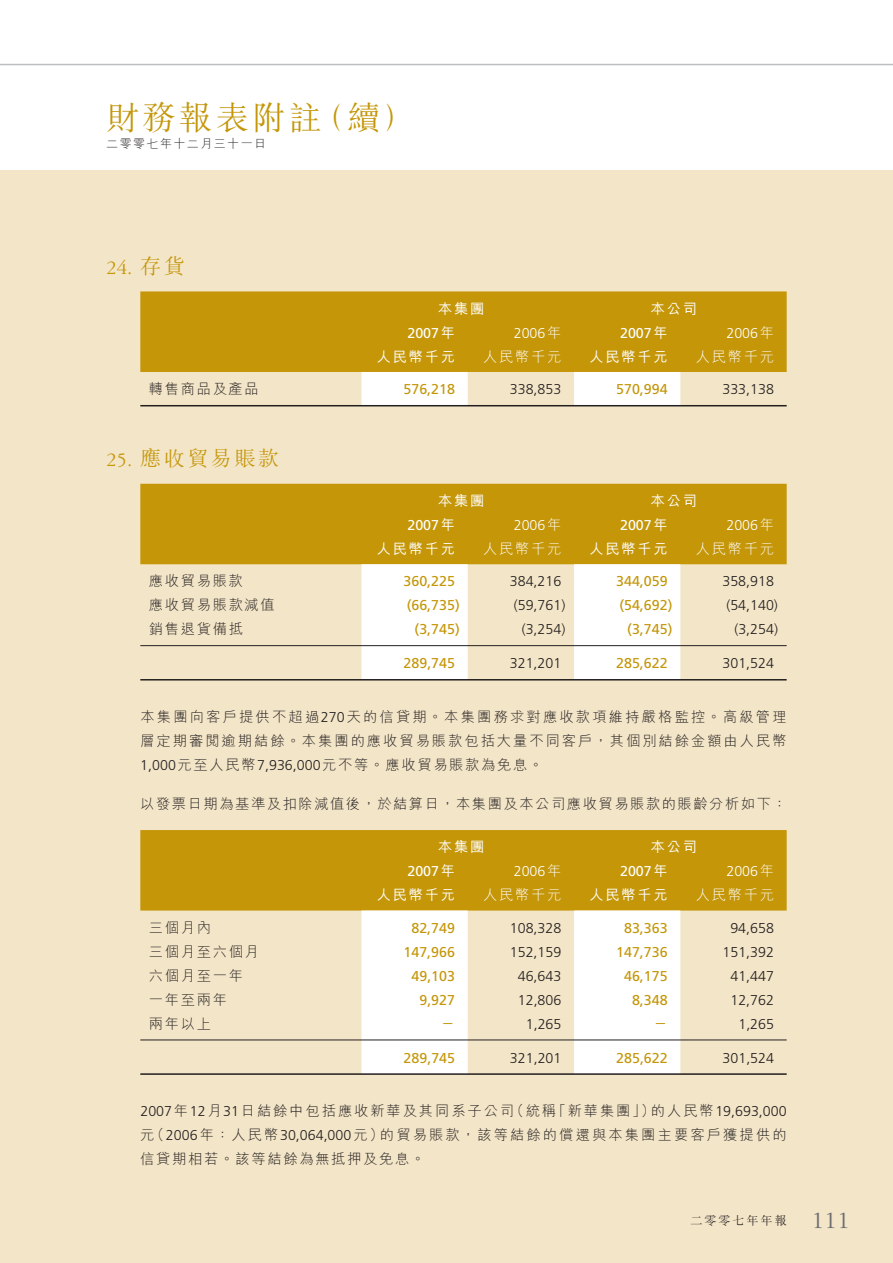
<style>
.page{position:relative;width:893px;height:1263px;background:#fff}
.page>*{position:absolute;margin:0;border:0;box-sizing:border-box;transform-origin:0 0}
.t1{font:300 33px "M Sung HK";letter-spacing:.105em;color:#c49608}
.t2{font:300 21px "M Sung HK";letter-spacing:.12em;color:#c49608}
.t3{font:21px "Garamond 3 LT Std";color:#c49608}
.t4{font:300 14.25px/24px "M Hei HK";letter-spacing:.12em;color:#231f20;text-align:justify}
.t5{font:300 14.25px "Frutiger LT Std";color:#231f20}
.t6{font:14.25px "Frutiger LT Std";color:#c49608}
.t7{font:500 14.25px "M Hei HK";letter-spacing:.12em;color:#fff}
.t8{font:14.25px "Frutiger LT Std";color:#fff}
.t9{font:300 14.25px "Frutiger LT Std";color:#fff}
.t10{font:300 14.25px "M Hei HK";letter-spacing:.12em;color:#fff}
.t11{font:500 14.25px "M Hei HK";color:#c49608}
.t12{font:300 12px "M Hei HK";letter-spacing:.12em;color:#231f20}
.t13{font:300 12px "M Sung HK";letter-spacing:.17em;color:#231f20}
.s1{font-family:"M Sung HK";font-weight:300}
.s2{font-family:"M Hei HK";font-weight:500}
.s3{font-family:"M Hei HK"}
.s4{font-family:"Garamond 3 LT Std";font-weight:400}
.s5{font-family:"Frutiger LT Std"}
.s6{font-family:"Garamond 3 LT Std";font-weight:400;font-size:25.5px;color:#6c6d70}
</style>
<div class="page">
<div style="left:0;top:170px;width:893px;height:1093px;background:#f3e5c7"></div>
<hr style="left:0;top:64px;width:893px;height:1px;background:#bcbdc0">
<div style="left:140px;top:291px;width:647px;height:81px;background:#c49608"></div>
<svg style="left:361px;top:372px;width:319px;height:33px"></svg>
<hr style="left:140px;top:405px;width:647px;height:1px;background:#231f20">
<div style="left:140px;top:484px;width:647px;height:80px;background:#c49608"></div>
<svg style="left:361px;top:564px;width:319px;height:115px"></svg>
<hr style="left:140px;top:645px;width:647px;height:1px;background:#231f20">
<hr style="left:140px;top:679px;width:647px;height:1px;background:#231f20">
<div style="left:140px;top:830px;width:647px;height:80px;background:#c49608"></div>
<svg style="left:361px;top:910px;width:319px;height:163px;fill:#fff"></svg>
<hr style="left:140px;top:1039px;width:647px;height:1px;background:#231f20">
<hr style="left:140px;top:1073px;width:647px;height:2px;background:#231f20">
<h1 class="t1" style="left:106px;top:105px;width:311px">財務報表附註（續）</h1>
<p class="t12" style="left:106px;top:139px;width:161px">二零零七年十二月三十一日</p>
<h2 class="t3" style="left:106px;top:260px;width:80px">24. <span class="s1">存貨</span></h2>
<p class="t7" style="left:438px;top:303px;width:48px">本集團</p>
<p class="t7" style="left:651px;top:303px;width:48px">本公司</p>
<p class="t8" style="left:407px;top:327px;width:49px">2007<span class="s2">年</span></p>
<p class="t9" style="left:514px;top:327px;width:49px">2006<span class="s3">年</span></p>
<p class="t8" style="left:620px;top:327px;width:49px">2007<span class="s2">年</span></p>
<p class="t9" style="left:726px;top:327px;width:49px">2006<span class="s3">年</span></p>
<p class="t7" style="left:377px;top:351px;width:80px">人民幣千元</p>
<p class="t10" style="left:483px;top:351px;width:80px">人民幣千元</p>
<p class="t7" style="left:589px;top:351px;width:80px">人民幣千元</p>
<p class="t10" style="left:696px;top:351px;width:80px">人民幣千元</p>
<p class="t4" style="left:149px;top:379px;width:112px">轉售商品及產品</p>
<p class="t6" style="left:403px;top:383px;width:53px">576,218</p>
<p class="t5" style="left:510px;top:383px;width:53px">338,853</p>
<p class="t6" style="left:616px;top:383px;width:53px">570,994</p>
<p class="t5" style="left:722px;top:383px;width:53px">333,138</p>
<h2 class="t2" style="left:106px;top:450px;width:174px"><span class="s4">25.</span> 應收貿易賬款</h2>
<p class="t7" style="left:438px;top:495px;width:48px">本集團</p>
<p class="t7" style="left:651px;top:495px;width:48px">本公司</p>
<p class="t8" style="left:407px;top:519px;width:49px">2007<span class="s2">年</span></p>
<p class="t9" style="left:514px;top:519px;width:49px">2006<span class="s3">年</span></p>
<p class="t8" style="left:620px;top:519px;width:49px">2007<span class="s2">年</span></p>
<p class="t9" style="left:726px;top:519px;width:49px">2006<span class="s3">年</span></p>
<p class="t7" style="left:377px;top:543px;width:80px">人民幣千元</p>
<p class="t10" style="left:483px;top:543px;width:80px">人民幣千元</p>
<p class="t7" style="left:589px;top:543px;width:80px">人民幣千元</p>
<p class="t10" style="left:696px;top:543px;width:80px">人民幣千元</p>
<p class="t4" style="left:149px;top:571px;width:96px">應收貿易賬款</p>
<p class="t6" style="left:403px;top:576px;width:53px">360,225</p>
<p class="t5" style="left:510px;top:576px;width:53px">384,216</p>
<p class="t6" style="left:616px;top:576px;width:53px">344,059</p>
<p class="t5" style="left:722px;top:576px;width:53px">358,918</p>
<p class="t4" style="left:149px;top:595px;width:127px">應收貿易賬款減值</p>
<p class="t6" style="left:407px;top:600px;width:55px">(66,735)</p>
<p class="t5" style="left:514px;top:600px;width:53px">(59,761)</p>
<p class="t6" style="left:619px;top:600px;width:55px">(54,692)</p>
<p class="t5" style="left:726px;top:600px;width:53px">(54,140)</p>
<p class="t4" style="left:149px;top:619px;width:96px">銷售退貨備抵</p>
<p class="t6" style="left:415px;top:624px;width:47px">(3,745)</p>
<p class="t5" style="left:522px;top:624px;width:45px">(3,254)</p>
<p class="t6" style="left:627px;top:624px;width:47px">(3,745)</p>
<p class="t5" style="left:734px;top:624px;width:45px">(3,254)</p>
<p class="t6" style="left:404px;top:657px;width:53px">289,745</p>
<p class="t5" style="left:510px;top:657px;width:53px">321,201</p>
<p class="t6" style="left:616px;top:657px;width:53px">285,622</p>
<p class="t5" style="left:722px;top:657px;width:53px">301,524</p>
<p class="t4" style="left:140px;top:706px;width:648px">本集團向客戶提供不超過<span class="s5">270</span>天的信貸期。本集團務求對應收款項維持嚴格監控。高級管理層定期審閱逾期結餘。本集團的應收貿易賬款包括大量不同客戶，其個別結餘金額由人民幣<span class="s5">1,000</span>元至人民幣<span class="s5">7,936,000</span>元不等。應收貿易賬款為免息。</p>
<p class="t4" style="left:140px;top:793px;width:648px">以發票日期為基準及扣除減值後，於結算日，本集團及本公司應收貿易賬款的賬齡分析如下：</p>
<p class="t7" style="left:438px;top:841px;width:48px">本集團</p>
<p class="t7" style="left:651px;top:841px;width:48px">本公司</p>
<p class="t8" style="left:407px;top:865px;width:49px">2007<span class="s2">年</span></p>
<p class="t9" style="left:514px;top:865px;width:49px">2006<span class="s3">年</span></p>
<p class="t8" style="left:620px;top:865px;width:49px">2007<span class="s2">年</span></p>
<p class="t9" style="left:726px;top:865px;width:49px">2006<span class="s3">年</span></p>
<p class="t7" style="left:377px;top:889px;width:80px">人民幣千元</p>
<p class="t10" style="left:483px;top:889px;width:80px">人民幣千元</p>
<p class="t7" style="left:589px;top:889px;width:80px">人民幣千元</p>
<p class="t10" style="left:696px;top:889px;width:80px">人民幣千元</p>
<p class="t4" style="left:149px;top:917px;width:64px">三個月內</p>
<p class="t6" style="left:411px;top:922px;width:45px">82,749</p>
<p class="t5" style="left:510px;top:922px;width:53px">108,328</p>
<p class="t6" style="left:624px;top:922px;width:45px">83,363</p>
<p class="t5" style="left:730px;top:922px;width:45px">94,658</p>
<p class="t4" style="left:149px;top:941px;width:112px">三個月至六個月</p>
<p class="t6" style="left:404px;top:946px;width:53px">147,966</p>
<p class="t5" style="left:510px;top:946px;width:53px">152,159</p>
<p class="t6" style="left:616px;top:946px;width:53px">147,736</p>
<p class="t5" style="left:722px;top:946px;width:53px">151,392</p>
<p class="t4" style="left:149px;top:965px;width:96px">六個月至一年</p>
<p class="t6" style="left:411px;top:970px;width:45px">49,103</p>
<p class="t5" style="left:518px;top:970px;width:45px">46,643</p>
<p class="t6" style="left:624px;top:970px;width:45px">46,175</p>
<p class="t5" style="left:730px;top:970px;width:45px">41,447</p>
<p class="t4" style="left:149px;top:989px;width:80px">一年至兩年</p>
<p class="t6" style="left:419px;top:994px;width:37px">9,927</p>
<p class="t5" style="left:518px;top:994px;width:45px">12,806</p>
<p class="t6" style="left:632px;top:994px;width:37px">8,348</p>
<p class="t5" style="left:730px;top:994px;width:45px">12,762</p>
<p class="t4" style="left:149px;top:1013px;width:64px">兩年以上</p>
<p class="t11" style="left:441px;top:1018px;width:16px">－</p>
<p class="t5" style="left:526px;top:1018px;width:37px">1,265</p>
<p class="t11" style="left:653px;top:1018px;width:16px">－</p>
<p class="t5" style="left:738px;top:1018px;width:37px">1,265</p>
<p class="t6" style="left:404px;top:1052px;width:53px">289,745</p>
<p class="t5" style="left:510px;top:1052px;width:53px">321,201</p>
<p class="t6" style="left:616px;top:1052px;width:53px">285,622</p>
<p class="t5" style="left:723px;top:1052px;width:53px">301,524</p>
<p class="t4" style="left:140px;top:1101px;width:648px"><span class="s5">2007</span>年<span class="s5">12</span>月<span class="s5">31</span>日結餘中包括應收新華及其同系子公司（統稱「新華集團」）的人民幣<span class="s5">19,693,000</span>元（<span class="s5">2006</span>年：人民幣<span class="s5">30,064,000</span>元）的貿易賬款，該等結餘的償還與本集團主要客戶獲提供的信貸期相若。該等結餘為無抵押及免息。</p>
<p class="t13" style="left:690px;top:1216px;width:161px">二零零七年年報 <span class="s6">111</span></p>
</div>
